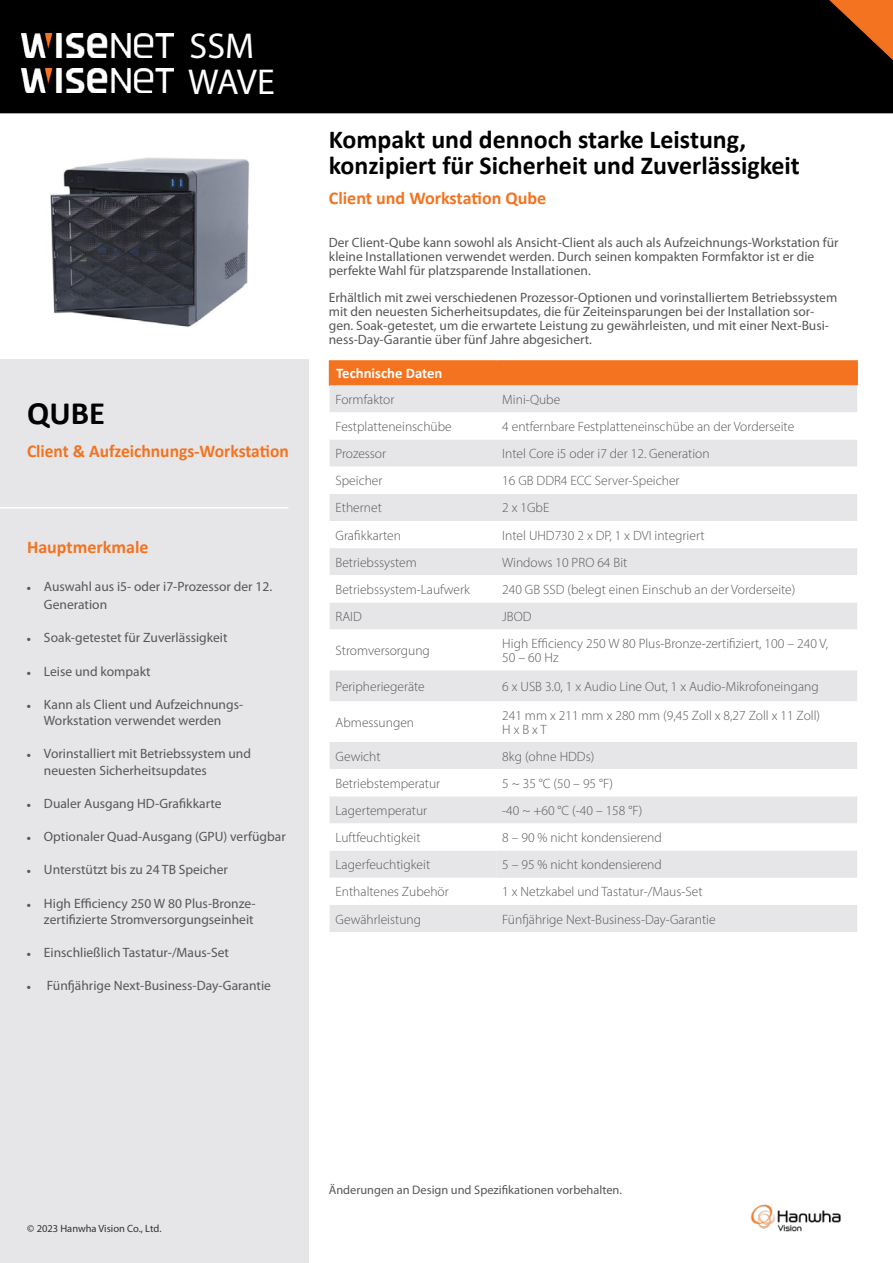
<style>
.page{position:relative;width:893px;height:1263px;background:#fff}
.page>*{position:absolute;margin:0;border:0;box-sizing:border-box;transform-origin:0 0}
.t1{font:36px/36px "Myriad Pro";color:#fff}
.t2{font:700 32.7px "Calibri";color:#000}
.t3{font:700 25.8px/25.5px "Calibri";color:#000}
.t4{font:700 18px "Calibri";color:#f37320}
.t5{font:700 14.7px "Calibri";color:#fff}
.t6{font:13.5px/13.8px "Myriad Pro";color:#57575a}
.t7{font:300 13.5px/13.5px "Myriad Pro";color:#57575a}
.t8{font:12.3px "Myriad Pro";color:#57575a}
.t9{font:10.5px "Myriad Pro";color:#333}
.s1{color:#252525}
</style>
<div class="page">
<div style="left:0;top:359px;width:308px;height:903px;background:#e6e6e8"></div>
<div style="left:0;top:0;width:892px;height:113px;background:#000"></div>
<svg style="left:829px;top:0;width:63px;height:59px"></svg>
<img style="left:21px;top:68px;width:152px;height:24px">
<img style="left:21px;top:34px;width:152px;height:24px">
<img style="left:50px;top:157px;width:200px;height:170px">
<img style="left:750px;top:1204px;width:91px;height:28px">
<hr style="left:0;top:507px;width:288px;height:1px;background:#fff">
<div style="left:329px;top:361px;width:527px;height:24px;background:#f37320"></div>
<div style="left:329px;top:385px;width:527px;height:384px;background:#e6e6e8"></div>
<svg style="left:329px;top:412px;width:527px;height:330px"></svg>
<div style="left:329px;top:796px;width:527px;height:27px;background:#e6e6e8"></div>
<svg style="left:329px;top:851px;width:527px;height:81px"></svg>
<hr style="left:328px;top:360px;width:168px;height:2px;background:#f37320">
<hr style="left:328px;top:362px;width:2px;height:23px;background:#f37320">
<hr style="left:496px;top:360px;width:361px;height:2px;background:#f37320">
<svg style="left:856px;top:362px;width:1px;height:23px"></svg>
<h1 class="t1" style="left:188px;top:27px;width:88px">SSM<br>WAVE</h1>
<h2 class="t2" style="left:27px;top:389px;width:79px">QUBE</h2>
<h3 class="t4" style="left:27px;top:438px;width:263px">Client &amp; Aufzeichnungs-Workstation</h3>
<h3 class="t4" style="left:27px;top:534px;width:123px">Hauptmerkmale</h3>
<p class="t6" style="left:44px;top:577px;width:230px;line-height:18px;text-indent:-17px">• Auswahl aus i5- oder i7-Prozessor der 12.<br>Generation</p>
<p class="t6" style="left:27px;top:630px;width:202px">• Soak-getestet für Zuverlässigkeit</p>
<p class="t6" style="left:27px;top:664px;width:125px">• Leise und kompakt</p>
<p class="t6" style="left:27px;top:696px;width:217px;line-height:16.2px;text-align:center">• Kann als Client und Aufzeichnungs-<br>Workstation verwendet werden</p>
<p class="t6" style="left:44px;top:745px;width:208px;line-height:16.2px;text-indent:-17px">• Vorinstalliert mit Betriebssystem und neuesten Sicherheitsupdates</p>
<p class="t6" style="left:27px;top:796px;width:196px">• Dualer Ausgang HD-Grafikkarte</p>
<p class="t6" style="left:27px;top:829px;width:260px">• Optionaler Quad-Ausgang (GPU) verfügbar</p>
<p class="t6" style="left:27px;top:862px;width:202px">• Unterstützt bis zu 24 TB Speicher</p>
<p class="t6" style="left:27px;top:894px;width:230px;line-height:16.2px;text-align:right">• High Efficiency 250 W 80 Plus-Bronze&shy;zertifizierte Stromversorgungseinheit</p>
<p class="t6" style="left:27px;top:945px;width:203px">• Einschließlich Tastatur-/Maus-Set</p>
<p class="t6" style="left:27px;top:978px;width:245px">• Fünfjährige Next-Business-Day-Garantie</p>
<h3 class="t3" style="left:328px;top:127px;width:472px">Kompakt und dennoch starke Leistung, konzipiert für Sicherheit und Zuverlässigkeit</h3>
<h3 class="t4" style="left:328px;top:185px;width:219px">Client und Workstation Qube</h3>
<p class="t6" style="left:328px;top:236px;width:511px">Der Client-Qube kann sowohl als Ansicht-Client als auch als Aufzeichnungs-Workstation für kleine Installationen verwendet werden. Durch seinen kompakten Formfaktor ist er die perfekte Wahl für platzsparende Installationen.</p>
<p class="t6" style="left:328px;top:291px;width:510px">Erhältlich mit zwei verschiedenen Prozessor-Optionen und vorinstalliertem Betriebssystem mit den neuesten Sicherheitsupdates, die für Zeiteinsparungen bei der Installation sor&shy;gen. Soak-getestet, um die erwartete Leistung zu gewährleisten, und mit einer Next-Busi&shy;ness-Day-Garantie über fünf Jahre abgesichert.</p>
<p class="t5" style="left:336px;top:362px;width:107px">Technische Daten</p>
<p class="t7" style="left:335px;top:392px;width:60px">Formfaktor</p>
<p class="t7" style="left:502px;top:392px;width:60px">Mini-Qube</p>
<p class="t7" style="left:335px;top:419px;width:118px">Festplatteneinschübe</p>
<p class="t7" style="left:502px;top:419px;width:293px">4 entfernbare Festplatteneinschübe an der Vorderseite</p>
<p class="t7" style="left:335px;top:447px;width:52px">Prozessor</p>
<p class="t7" style="left:502px;top:447px;width:209px">Intel Core i5 oder i7 der 12. Generation</p>
<p class="t7" style="left:335px;top:474px;width:48px">Speicher</p>
<p class="t7" style="left:502px;top:474px;width:179px">16 GB DDR4 ECC Server-Speicher</p>
<p class="t7" style="left:335px;top:501px;width:48px">Ethernet</p>
<p class="t7" style="left:502px;top:501px;width:49px">2 x 1GbE</p>
<p class="t7" style="left:335px;top:528px;width:67px">Grafikkarten</p>
<p class="t7" style="left:502px;top:528px;width:204px">Intel UHD730 2 x DP, 1 x DVI integriert</p>
<p class="t7" style="left:335px;top:555px;width:83px">Betriebssystem</p>
<p class="t7" style="left:502px;top:555px;width:126px">Windows 10 PRO 64 Bit</p>
<p class="t7" style="left:335px;top:582px;width:136px">Betriebssystem-Laufwerk</p>
<p class="t7" style="left:502px;top:582px;width:294px">240 GB SSD (belegt einen Einschub an der Vorderseite)</p>
<p class="t7" style="left:335px;top:609px;width:28px">RAID</p>
<p class="t7" style="left:502px;top:609px;width:31px">JBOD</p>
<p class="t7" style="left:335px;top:643px;width:96px">Stromversorgung</p>
<p class="t7" style="left:502px;top:636px;width:327px">High Efficiency 250 W 80 Plus-Bronze-zertifiziert, 100 – 240 V,<br>50 – 60 Hz</p>
<p class="t7" style="left:335px;top:679px;width:91px">Peripheriegeräte</p>
<p class="t7" style="left:502px;top:679px;width:318px">6 x USB 3.0, 1 x Audio Line Out, 1 x Audio-Mikrofoneingang</p>
<p class="t7" style="left:335px;top:715px;width:80px">Abmessungen</p>
<p class="t7" style="left:502px;top:708px;width:319px">241 mm x 211 mm x 280 mm (9,45 Zoll x 8,27 Zoll x 11 Zoll)<br>H x B x T</p>
<p class="t7" style="left:335px;top:749px;width:47px">Gewicht</p>
<p class="t7" style="left:502px;top:749px;width:94px">8kg (ohne HDDs)</p>
<p class="t7" style="left:335px;top:776px;width:106px">Betriebstemperatur</p>
<p class="t7" style="left:502px;top:776px;width:112px">5 ~ 35 °C (50 – 95 °F)</p>
<p class="t7" style="left:335px;top:803px;width:93px">Lagertemperatur</p>
<p class="t7" style="left:502px;top:803px;width:141px">-40 ~ +60 °C (-40 – 158 °F)</p>
<p class="t7" style="left:335px;top:830px;width:86px">Luftfeuchtigkeit</p>
<p class="t7" style="left:502px;top:830px;width:161px">8 – 90 % nicht kondensierend</p>
<p class="t7" style="left:335px;top:857px;width:96px">Lagerfeuchtigkeit</p>
<p class="t7" style="left:502px;top:857px;width:161px">5 – 95 % nicht kondensierend</p>
<p class="t7" style="left:335px;top:885px;width:115px">Enthaltenes Zubehör</p>
<p class="t7" style="left:502px;top:885px;width:202px">1 x Netzkabel und Tastatur-/Maus-Set</p>
<p class="t7" style="left:335px;top:912px;width:87px">Gewährleistung</p>
<p class="t7" style="left:502px;top:912px;width:215px">Fünfjährige Next-Business-Day-Garantie</p>
<p class="t9" style="left:27px;top:1222px;width:136px"><span class="s1">©</span> 2023 Hanwha Vision Co., Ltd.</p>
<p class="t8" style="left:328px;top:1182px;width:294px">Änderungen an Design und Spezifikationen vorbehalten.</p>
</div>
